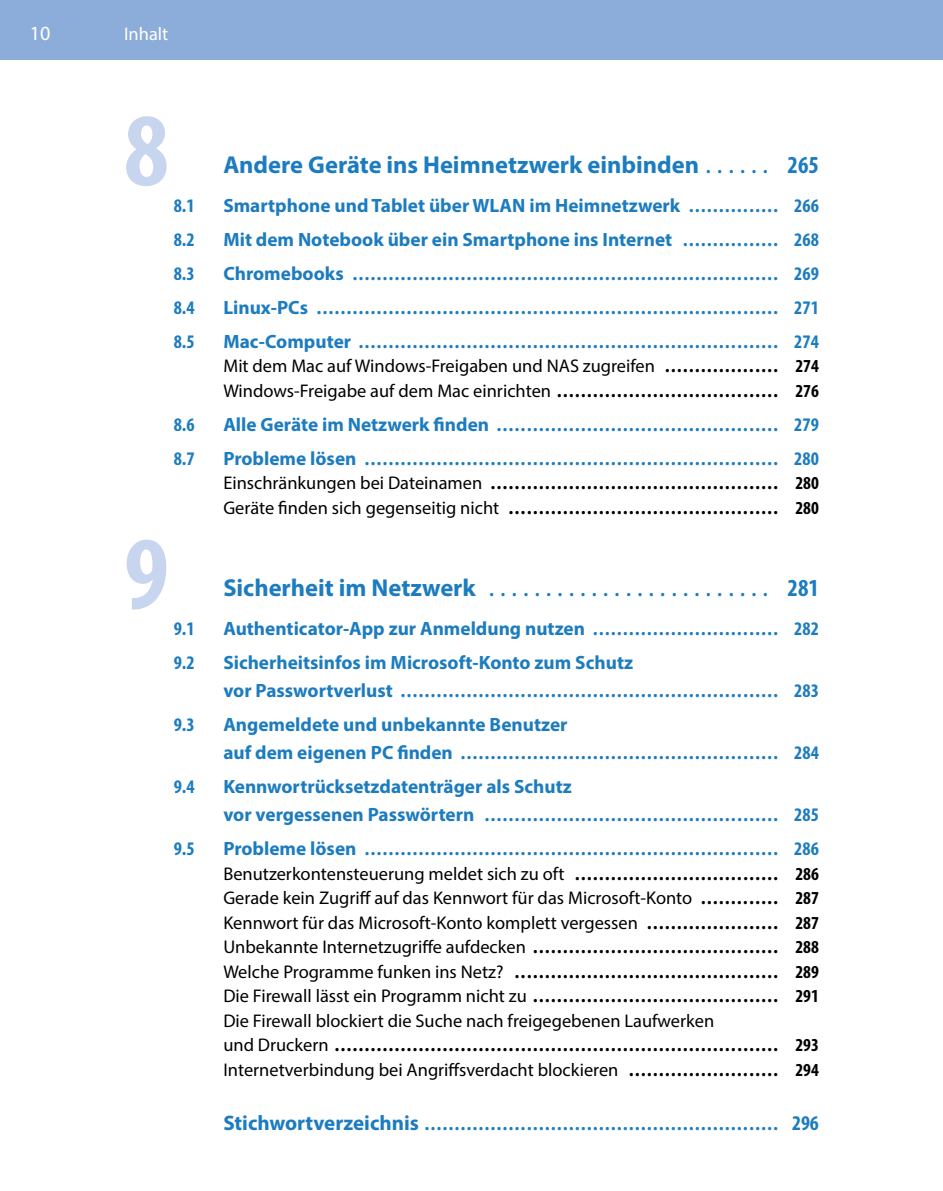
<style>
.page{position:relative;width:943px;height:1191px;background:#fff}
.page>*{position:absolute;margin:0;border:0;box-sizing:border-box;transform-origin:0 0}
.t1{font:700 condensed 105px "Myriad Pro";color:#c8d5ee}
.t2{font:700 24.5px "Myriad Pro";color:#1c7cbf}
.t3{font:600 21px "Myriad Pro";color:#1c7cbf}
.t4{font:600 21px "Myriad Pro";color:#000}
.t5{font:700 condensed 21px "Myriad Pro";color:#1c7cbf}
.t6{font:20.12px "Myriad Pro";color:#fff}
.t7{font:700 19.25px "Myriad Pro";color:#1c7cbf}
.t8{font:700 condensed 19.25px "Myriad Pro";color:#1c7cbf}
.t9{font:18.38px "Myriad Pro";color:#000}
.t10{font:700 condensed 18.38px "Myriad Pro";color:#000}
.t11{font:18.38px "Myriad Pro";color:#fff}
.s1{font-weight:600;font-size:21px}
.s2{font-stretch:condensed}
.s3{font-weight:700;font-size:19.25px}
.s4{font-weight:400;font-size:18.38px}
.s5{font-weight:700;font-size:24.5px}
.s6{font-weight:700;font-stretch:condensed;font-size:24.5px}
.s7{font-weight:700}
</style>
<div class="page">
<div style="left:0;top:0;width:943px;height:60px;background:#8cacda"></div>
<p class="t6" style="left:30px;top:21px;width:22px">10</p>
<p class="t11" style="left:124px;top:22px;width:46px">Inhalt</p>
<p class="t1" style="left:124px;top:85px;width:46px">8</p>
<p class="t2" style="left:223px;top:149px;width:597px">Andere Geräte ins Heimnetzwerk einbinden <span class="s1">. . . . . .</span> <span class="s2">265</span></p>
<p class="t8" style="left:174px;top:193px;width:22px">8.1</p>
<p class="t7" style="left:223px;top:193px;width:469px">Smartphone und Tablet über WLAN im Heimnetzwerk <span class="s1">................</span></p>
<p class="t8" style="left:794px;top:193px;width:26px">266</p>
<p class="t8" style="left:174px;top:227px;width:22px">8.2</p>
<p class="t7" style="left:223px;top:227px;width:461px">Mit dem Notebook über ein Smartphone ins Internet <span class="s1">.................</span></p>
<p class="t8" style="left:794px;top:227px;width:26px">268</p>
<p class="t8" style="left:174px;top:261px;width:22px">8.3</p>
<p class="t3" style="left:223px;top:259px;width:133px"><span class="s3">Chromebooks</span> ........................................................................</p>
<p class="t8" style="left:794px;top:261px;width:26px">269</p>
<p class="t8" style="left:174px;top:295px;width:22px">8.4</p>
<p class="t3" style="left:223px;top:293px;width:98px"><span class="s3">Linux-PCs</span> ..............................................................................</p>
<p class="t8" style="left:794px;top:295px;width:26px">271</p>
<p class="t8" style="left:174px;top:329px;width:22px">8.5</p>
<p class="t3" style="left:223px;top:327px;width:141px"><span class="s3">Mac-Computer</span> .......................................................................</p>
<p class="t8" style="left:794px;top:329px;width:26px">274</p>
<p class="t9" style="left:223px;top:355px;width:444px">Mit dem Mac auf Windows-Freigaben und NAS zugreifen <span class="s1">....................</span></p>
<p class="t10" style="left:795px;top:355px;width:25px">274</p>
<p class="t4" style="left:223px;top:376px;width:340px"><span class="s4">Windows-Freigabe auf dem Mac einrichten</span> ......................................</p>
<p class="t10" style="left:795px;top:379px;width:25px">276</p>
<p class="t8" style="left:174px;top:412px;width:22px">8.6</p>
<p class="t3" style="left:223px;top:410px;width:278px"><span class="s3">Alle Geräte im Netzwerk finden</span> ................................................</p>
<p class="t8" style="left:794px;top:412px;width:26px">279</p>
<p class="t8" style="left:174px;top:446px;width:22px">8.7</p>
<p class="t3" style="left:223px;top:444px;width:146px"><span class="s3">Probleme lösen</span> ......................................................................</p>
<p class="t8" style="left:794px;top:446px;width:26px">280</p>
<p class="t4" style="left:223px;top:469px;width:272px"><span class="s4">Einschränkungen bei Dateinamen</span> .................................................</p>
<p class="t10" style="left:795px;top:472px;width:25px">280</p>
<p class="t4" style="left:223px;top:493px;width:289px"><span class="s4">Geräte finden sich gegenseitig nicht</span> ..............................................</p>
<p class="t10" style="left:795px;top:496px;width:25px">280</p>
<p class="t1" style="left:124px;top:508px;width:46px">9</p>
<p class="t3" style="left:223px;top:576px;width:597px"><span class="s5">Sicherheit im Netzwerk</span> . . . . . . . . . . . . . . . . . . . . . . . . . <span class="s6">281</span></p>
<p class="t8" style="left:174px;top:617px;width:22px">9.1</p>
<p class="t7" style="left:223px;top:616px;width:374px">Authenticator-App zur Anmeldung nutzen <span class="s1">................................</span></p>
<p class="t8" style="left:794px;top:617px;width:26px">282</p>
<p class="t8" style="left:174px;top:651px;width:22px">9.2</p>
<p class="t7" style="left:223px;top:650px;width:411px">Sicherheitsinfos im Microsoft-Konto zum Schutz</p>
<p class="t3" style="left:223px;top:677px;width:182px"><span class="s3">vor Passwortverlust</span> ................................................................</p>
<p class="t8" style="left:794px;top:679px;width:26px">283</p>
<p class="t8" style="left:174px;top:713px;width:22px">9.3</p>
<p class="t7" style="left:223px;top:712px;width:345px">Angemeldete und unbekannte Benutzer</p>
<p class="t3" style="left:223px;top:739px;width:242px"><span class="s3">auf dem eigenen PC finden</span> ......................................................</p>
<p class="t8" style="left:794px;top:741px;width:26px">284</p>
<p class="t8" style="left:174px;top:775px;width:22px">9.4</p>
<p class="t7" style="left:223px;top:774px;width:350px">Kennwortrücksetzdatenträger als Schutz</p>
<p class="t3" style="left:223px;top:801px;width:264px"><span class="s3">vor vergessenen Passwörtern</span> ..................................................</p>
<p class="t8" style="left:794px;top:803px;width:26px">285</p>
<p class="t8" style="left:174px;top:836px;width:22px">9.5</p>
<p class="t3" style="left:223px;top:835px;width:146px"><span class="s3">Probleme lösen</span> ......................................................................</p>
<p class="t8" style="left:794px;top:836px;width:26px">286</p>
<p class="t9" style="left:223px;top:862px;width:354px">Benutzerkontensteuerung meldet sich zu oft <span class="s1">...................................</span></p>
<p class="t10" style="left:795px;top:862px;width:25px">286</p>
<p class="t9" style="left:223px;top:886px;width:481px">Gerade kein Zugriff auf das Kennwort für das Microsoft-Konto <span class="s1">..............</span></p>
<p class="t10" style="left:795px;top:886px;width:25px">287</p>
<p class="t9" style="left:223px;top:911px;width:427px">Kennwort für das Microsoft-Konto komplett vergessen <span class="s1">.......................</span></p>
<p class="t10" style="left:795px;top:911px;width:25px">287</p>
<p class="t4" style="left:223px;top:933px;width:315px"><span class="s4">Unbekannte Internetzugriffe aufdecken</span> ..........................................</p>
<p class="t10" style="left:795px;top:935px;width:25px">288</p>
<p class="t4" style="left:223px;top:957px;width:293px"><span class="s4">Welche Programme funken ins Netz?</span> .............................................</p>
<p class="t10" style="left:795px;top:960px;width:25px">289</p>
<p class="t4" style="left:223px;top:982px;width:316px"><span class="s4">Die Firewall lässt ein Programm nicht zu</span> ..........................................</p>
<p class="t10" style="left:795px;top:984px;width:25px">291</p>
<p class="t9" style="left:223px;top:1009px;width:492px">Die Firewall blockiert die Suche nach freigegebenen Laufwerken</p>
<p class="t4" style="left:223px;top:1031px;width:118px"><span class="s4">und Druckern</span> ...........................................................................</p>
<p class="t10" style="left:795px;top:1033px;width:25px">293</p>
<p class="t9" style="left:223px;top:1058px;width:408px">Internetverbindung bei Angriffsverdacht blockieren <span class="s1">..........................</span></p>
<p class="t10" style="left:795px;top:1058px;width:25px">294</p>
<p class="t3" style="left:223px;top:1109px;width:208px"><span class="s7">Stichwortverzeichnis</span> ............................................................</p>
<p class="t5" style="left:792px;top:1110px;width:28px">296</p>
</div>
